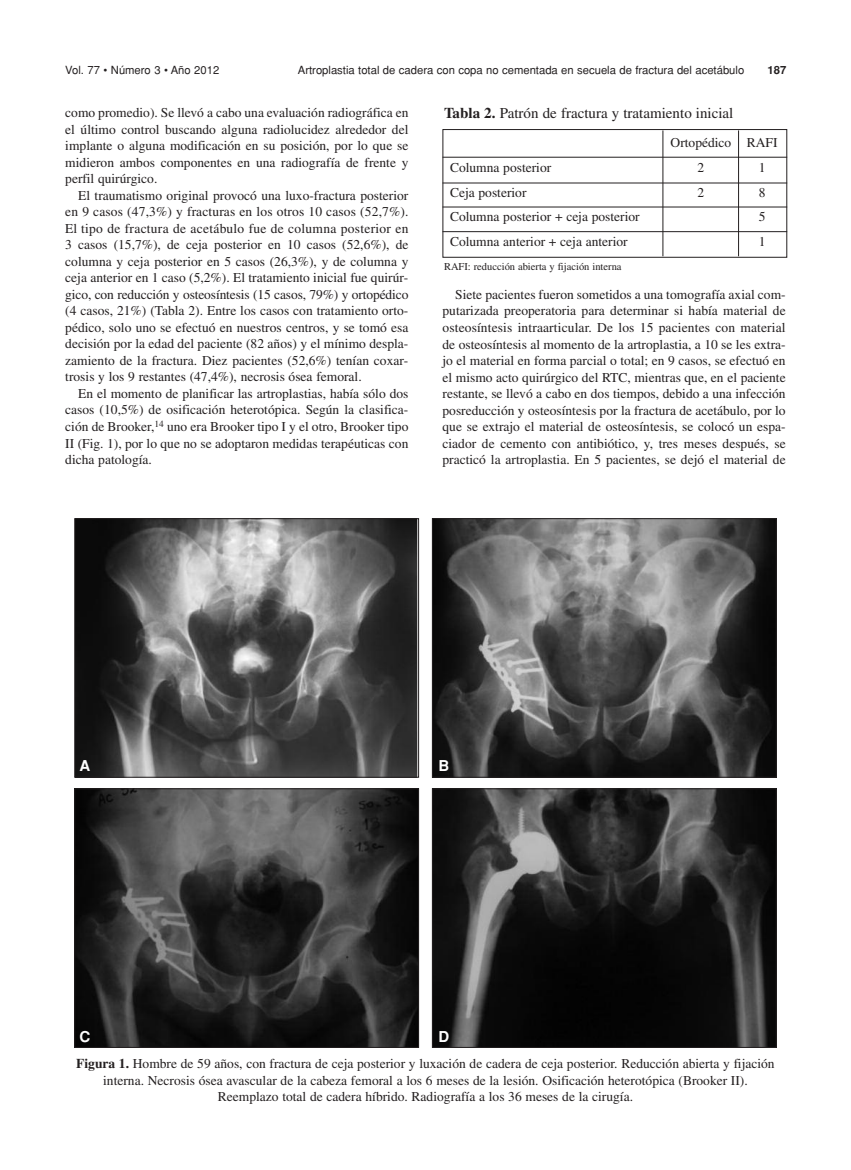
<style>
.page{position:relative;width:851px;height:1170px;background:#fff}
.page>*{position:absolute;margin:0;border:0;box-sizing:border-box;transform-origin:0 0}
.t1{font:15px "Times";color:#231f20}
.t2{font:700 15px "Helvetica";color:#fff}
.t3{font:13.5px/16.5px "Times";color:#231f20;text-align:justify}
.t4{font:11.25px "Helvetica";color:#231f20}
.t5{font:700 11.25px "Helvetica";color:#231f20}
.t6{font:10.5px "Times";color:#231f20}
.s1{font-weight:700}
</style>
<div class="page">
<div style="left:442px;top:129px;width:345px;height:128px;border:1px solid #231f20"></div>
<hr style="left:442px;top:157px;width:345px;height:1px;background:#231f20">
<hr style="left:662px;top:130px;width:1px;height:126px;background:#231f20">
<hr style="left:738px;top:130px;width:1px;height:126px;background:#231f20">
<hr style="left:442px;top:231px;width:345px;height:1px;background:#231f20">
<hr style="left:442px;top:207px;width:345px;height:1px;background:#231f20">
<hr style="left:442px;top:183px;width:345px;height:1px;background:#231f20">
<img style="left:76px;top:520px;width:341px;height:255px">
<div style="left:74px;top:518px;width:345px;height:259px;border:1px solid #231f20"></div>
<img style="left:434px;top:520px;width:340px;height:255px">
<div style="left:432px;top:518px;width:344px;height:259px;border:1px solid #231f20"></div>
<img style="left:76px;top:790px;width:341px;height:255px">
<div style="left:74px;top:788px;width:345px;height:259px;border:1px solid #231f20"></div>
<img style="left:434px;top:790px;width:340px;height:255px">
<div style="left:432px;top:788px;width:344px;height:259px;border:1px solid #231f20"></div>
<p class="t4" style="left:65px;top:63px;width:155px">Vol. 77 • Número 3 • Año 2012</p>
<p class="t4" style="left:298px;top:63px;width:448px">Artroplastia total de cadera con copa no cementada en secuela de fractura del acetábulo</p>
<p class="t5" style="left:767px;top:63px;width:20px">187</p>
<p class="t3" style="left:65px;top:106px;width:344px">como promedio). Se llevó a cabo una evaluación radiográfica en el último control buscando alguna radiolucidez alrededor del implante o alguna modificación en su posición, por lo que se midieron ambos componentes en una radiografía de frente y perfil quirúrgico.</p>
<p class="t3" style="left:65px;top:188px;width:344px;text-indent:13px">El traumatismo original provocó una luxo-fractura posterior en 9 casos (47,3%) y fracturas en los otros 10 casos (52,7%).<br>El tipo de fractura de acetábulo fue de columna posterior en 3 casos (15,7%), de ceja posterior en 10 casos (52,6%), de columna y ceja posterior en 5 casos (26,3%), y de columna y ceja anterior en 1 caso (5,2%). El tratamiento inicial fue quirúr&shy;gico, con reducción y osteosíntesis (15 casos, 79%) y ortopédico (4 casos, 21%) (Tabla 2). Entre los casos con tratamiento orto&shy;pédico, solo uno se efectuó en nuestros centros, y se tomó esa decisión por la edad del paciente (82 años) y el mínimo despla&shy;zamiento de la fractura. Diez pacientes (52,6%) tenían coxar&shy;trosis y los 9 restantes (47,4%), necrosis ósea femoral.</p>
<p class="t3" style="left:65px;top:386px;width:344px;text-indent:13px">En el momento de planificar las artroplastias, había sólo dos casos (10,5%) de osificación heterotópica. Según la clasifica&shy;ción de Brooker,<sup>14</sup> uno era Brooker tipo I y el otro, Brooker tipo II (Fig. 1), por lo que no se adoptaron medidas terapéuticas con dicha patología.</p>
<p class="t1" style="left:444px;top:108px;width:291px"><span class="s1">Tabla 2.</span> Patrón de fractura y tratamiento inicial</p>
<p class="t3" style="left:670px;top:136px;width:108px">Ortopédico RAFI</p>
<p class="t3" style="left:450px;top:160px;width:103px">Columna posterior</p>
<p class="t3" style="left:697px;top:160px;width:8px">2</p>
<p class="t3" style="left:758px;top:160px;width:8px">1</p>
<p class="t3" style="left:450px;top:185px;width:78px">Ceja posterior</p>
<p class="t3" style="left:697px;top:185px;width:8px">2</p>
<p class="t3" style="left:758px;top:185px;width:8px">8</p>
<p class="t3" style="left:450px;top:210px;width:191px">Columna posterior + ceja posterior</p>
<p class="t3" style="left:758px;top:210px;width:8px">5</p>
<p class="t3" style="left:450px;top:235px;width:179px">Columna anterior + ceja anterior</p>
<p class="t3" style="left:758px;top:235px;width:8px">1</p>
<p class="t6" style="left:444px;top:262px;width:179px">RAFI: reducción abierta y fijación interna</p>
<p class="t3" style="left:442px;top:287px;width:344px;text-indent:13px">Siete pacientes fueron sometidos a una tomografía axial com&shy;putarizada preoperatoria para determinar si había material de osteosíntesis intraarticular. De los 15 pacientes con material de osteosíntesis al momento de la artroplastia, a 10 se les extra&shy;jo el material en forma parcial o total; en 9 casos, se efectuó en el mismo acto quirúrgico del RTC, mientras que, en el paciente restante, se llevó a cabo en dos tiempos, debido a una infección posreducción y osteosíntesis por la fractura de acetábulo, por lo que se extrajo el material de osteosíntesis, se colocó un espa&shy;ciador de cemento con antibiótico, y, tres meses después, se practicó la artroplastia. En 5 pacientes, se dejó el material de</p>
<p class="t2" style="left:79px;top:757px;width:12px">A</p>
<p class="t2" style="left:438px;top:757px;width:12px">B</p>
<p class="t2" style="left:79px;top:1027px;width:12px">C</p>
<p class="t2" style="left:438px;top:1027px;width:12px">D</p>
<p class="t3" style="left:76px;top:1056px;width:699px;text-align:center"><span class="s1">Figura 1.</span> Hombre de 59 años, con fractura de ceja posterior y luxación de cadera de ceja posterior. Reducción abierta y fijación interna. Necrosis ósea avascular de la cabeza femoral a los 6 meses de la lesión. Osificación heterotópica (Brooker II).<br>Reemplazo total de cadera híbrido. Radiografía a los 36 meses de la cirugía.</p>
</div>
